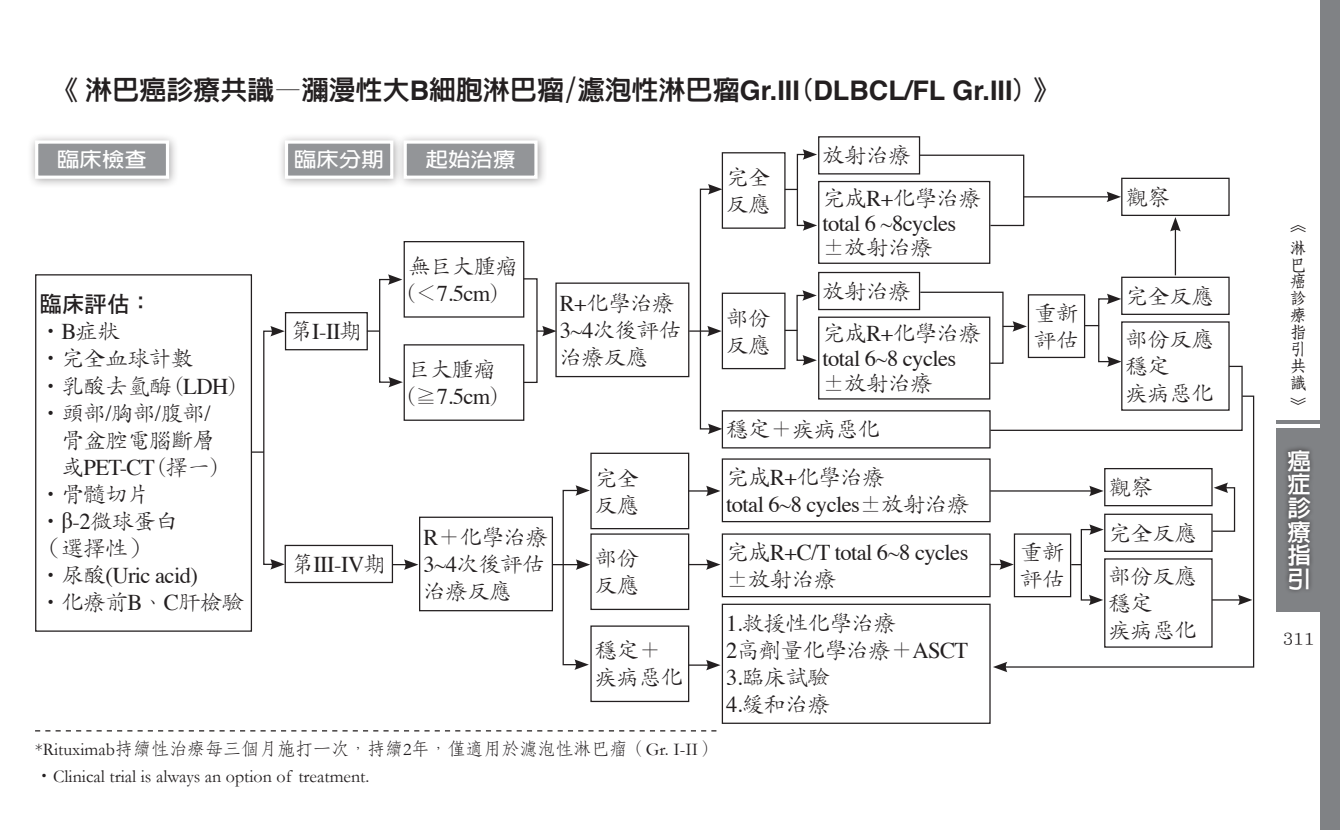
<style>
.page{position:relative;width:1340px;height:830px;background:#fff}
.page>*{position:absolute;margin:0;border:0;box-sizing:border-box;transform-origin:0 0}
.t1{font:800 27px "AR Hei B5";color:#231f20}
.t2{font:800 23.62px/23.6px "AR Hei B5";color:#fff;text-align:justify}
.t3{font:22.5px/27px "DF Kai Shu Std W3";letter-spacing:-.025em;color:#231f20}
.t4{font:22.5px/47.9px "Times";letter-spacing:-.025em;color:#231f20}
.t5{font:22.5px "DF Hei Std W7";color:#231f20}
.t6{font:700 20.25px "AR Hei B5";color:#fff;scale:1.11 1}
.t7{font:18px "DF Fang Song Std W4";color:#231f20}
.t8{font:18px "Garamond";color:#231f20}
.t9{font:18px "DF Kai Shu Std W5";color:#231f20}
.t10{font:16.88px/16.9px "DF Fang Song Std W6";color:#231f20}
.s1{font-family:"Helvetica";font-weight:700}
.s2{font-family:"Times"}
.s3{font-family:"DF Kai Shu Std W3"}
.s4{font-family:"Times New Roman"}
.s5{font-family:"Garamond"}
.s6{font-family:"DF Kai Shu Std W5"}
</style>
<div class="page">
<div style="left:1320px;top:0;width:19px;height:829px;background:#808285"></div>
<div style="left:1276px;top:427px;width:63px;height:184px;background:#808285"></div>
<hr style="left:1276px;top:420px;width:63px;height:3px;background:#808285">
<div style="left:1282px;top:444px;width:31px;height:150px;background:#231f20;opacity:.75"></div>
<div style="left:27px;top:132px;width:151px;height:56px;background:#231f20;opacity:.4"></div>
<svg style="left:33px;top:139px;width:138px;height:41px"></svg>
<div style="left:277px;top:132px;width:126px;height:56px;background:#231f20;opacity:.4"></div>
<svg style="left:283px;top:139px;width:112px;height:41px"></svg>
<div style="left:395px;top:132px;width:152px;height:56px;background:#231f20;opacity:.4"></div>
<svg style="left:402px;top:139px;width:137px;height:41px"></svg>
<div style="left:35px;top:274px;width:217px;height:357px;border:1px solid #231f20"></div>
<div style="left:285px;top:312px;width:83px;height:38px;border:1px solid #231f20"></div>
<div style="left:403px;top:241px;width:121px;height:76px;border:1px solid #231f20"></div>
<div style="left:403px;top:344px;width:121px;height:76px;border:1px solid #231f20"></div>
<div style="left:419px;top:516px;width:134px;height:95px;border:1px solid #231f20"></div>
<div style="left:721px;top:603px;width:269px;height:120px;border:1px solid #231f20"></div>
<div style="left:555px;top:282px;width:134px;height:95px;border:1px solid #231f20"></div>
<div style="left:284px;top:544px;width:109px;height:39px;border:1px solid #231f20"></div>
<div style="left:590px;top:452px;width:99px;height:77px;border:1px solid #231f20"></div>
<div style="left:721px;top:152px;width:64px;height:77px;border:1px solid #231f20"></div>
<div style="left:721px;top:458px;width:269px;height:64px;border:1px solid #231f20"></div>
<div style="left:721px;top:533px;width:269px;height:64px;border:1px solid #231f20"></div>
<div style="left:1121px;top:178px;width:108px;height:38px;border:1px solid #231f20"></div>
<div style="left:1121px;top:276px;width:108px;height:39px;border:1px solid #231f20"></div>
<div style="left:818px;top:136px;width:102px;height:38px;border:1px solid #231f20"></div>
<div style="left:818px;top:181px;width:172px;height:83px;border:1px solid #231f20"></div>
<div style="left:818px;top:272px;width:102px;height:38px;border:1px solid #231f20"></div>
<div style="left:818px;top:316px;width:172px;height:83px;border:1px solid #231f20"></div>
<div style="left:721px;top:292px;width:64px;height:77px;border:1px solid #231f20"></div>
<div style="left:590px;top:625px;width:99px;height:76px;border:1px solid #231f20"></div>
<div style="left:721px;top:410px;width:269px;height:38px;border:1px solid #231f20"></div>
<svg style="left:35px;top:730px;width:681px;height:1px"></svg>
<svg style="left:917px;top:154px;width:107px;height:73px"></svg>
<hr style="left:1023px;top:196px;width:87px;height:1px;background:#231f20">
<svg style="left:1106px;top:191px;width:15px;height:11px"></svg>
<hr style="left:1174px;top:228px;width:2px;height:47px;background:#231f20">
<svg style="left:1170px;top:217px;width:10px;height:14px"></svg>
<div style="left:796px;top:295px;width:10px;height:66px;border:1px solid #231f20"></div>
<svg style="left:802px;top:290px;width:14px;height:10px"></svg>
<svg style="left:802px;top:355px;width:14px;height:10px"></svg>
<div style="left:796px;top:154px;width:11px;height:72px;border:1px solid #231f20"></div>
<svg style="left:802px;top:149px;width:15px;height:11px"></svg>
<svg style="left:802px;top:220px;width:15px;height:10px"></svg>
<svg style="left:784px;top:329px;width:13px;height:2px"></svg>
<svg style="left:784px;top:189px;width:13px;height:1px"></svg>
<svg style="left:919px;top:291px;width:324px;height:140px"></svg>
<svg style="left:990px;top:559px;width:12px;height:10px"></svg>
<hr style="left:990px;top:490px;width:102px;height:1px;background:#231f20">
<svg style="left:1002px;top:395px;width:252px;height:273px"></svg>
<svg style="left:993px;top:661px;width:14px;height:11px"></svg>
<svg style="left:688px;top:485px;width:32px;height:11px"></svg>
<hr style="left:688px;top:563px;width:21px;height:2px;background:#231f20">
<svg style="left:706px;top:559px;width:14px;height:10px"></svg>
<svg style="left:688px;top:659px;width:32px;height:11px"></svg>
<div style="left:699px;top:188px;width:13px;height:241px;border:1px solid #231f20"></div>
<svg style="left:708px;top:184px;width:14px;height:10px"></svg>
<svg style="left:708px;top:423px;width:14px;height:11px"></svg>
<svg style="left:689px;top:325px;width:32px;height:11px"></svg>
<div style="left:523px;top:278px;width:14px;height:105px;border:1px solid #231f20"></div>
<svg style="left:537px;top:325px;width:19px;height:11px"></svg>
<div style="left:379px;top:279px;width:13px;height:103px;border:1px solid #231f20"></div>
<svg style="left:388px;top:274px;width:14px;height:11px"></svg>
<svg style="left:388px;top:377px;width:15px;height:10px"></svg>
<svg style="left:367px;top:330px;width:12px;height:1px"></svg>
<hr style="left:552px;top:563px;width:27px;height:2px;background:#231f20">
<svg style="left:562px;top:485px;width:28px;height:184px"></svg>
<svg style="left:392px;top:559px;width:26px;height:10px"></svg>
<div style="left:263px;top:330px;width:11px;height:234px;border:1px solid #231f20"></div>
<svg style="left:270px;top:326px;width:15px;height:10px"></svg>
<svg style="left:270px;top:558px;width:15px;height:11px"></svg>
<svg style="left:252px;top:451px;width:12px;height:1px"></svg>
<hr style="left:1211px;top:599px;width:30px;height:1px;background:#231f20">
<svg style="left:1237px;top:594px;width:15px;height:11px"></svg>
<p class="t1" style="left:51px;top:77px;width:1011px">《淋巴癌診療共識—瀰漫性大<span class="s1">B</span>細胞淋巴瘤/濾泡性淋巴瘤<span class="s1">Gr.III</span>(<span class="s1">DLBCL/FL Gr.III</span>) 》</p>
<p class="t6" style="left:57px;top:149px;width:83px">臨床檢查</p>
<p class="t6" style="left:294px;top:149px;width:83px">臨床分期</p>
<p class="t6" style="left:425px;top:149px;width:83px">起始治療</p>
<p class="t5" style="left:40px;top:292px;width:114px">臨床評估：</p>
<p class="t3" style="left:40px;top:317px;width:197px">‧<span class="s2">B</span>症狀<br>‧完全血球計數<br>‧乳酸去氫酶 (<span class="s2">LDH</span>) ‧頭部<span class="s2">/</span>胸部<span class="s2">/</span>腹部<span class="s2">/</span></p>
<p class="t3" style="left:61px;top:425px;width:156px">骨盆腔電腦斷層</p>
<p class="t4" style="left:61px;top:441px;width:157px"><span class="s3">或</span>PET-CT <span class="s3">(擇一)</span></p>
<p class="t3" style="left:40px;top:479px;width:140px">‧骨髓切片‧<span class="s4">β</span><span class="s2">-2</span>微球蛋白（選擇性）</p>
<p class="t4" style="left:40px;top:549px;width:160px"><span class="s3">‧尿酸</span>(Uric acid)</p>
<p class="t3" style="left:40px;top:587px;width:206px">‧化療前<span class="s2">B</span>、<span class="s2">C</span>肝檢驗</p>
<p class="t4" style="left:290px;top:306px;width:74px"><span class="s3">第</span>I-II<span class="s3">期</span></p>
<p class="t4" style="left:291px;top:538px;width:96px"><span class="s3">第</span>III-IV<span class="s3">期</span></p>
<p class="t3" style="left:408px;top:252px;width:112px">無巨大腫瘤</p>
<p class="t4" style="left:408px;top:267px;width:91px"><span class="s3">(＜</span>7.5cm<span class="s3">)</span></p>
<p class="t3" style="left:408px;top:355px;width:90px">巨大腫瘤</p>
<p class="t4" style="left:408px;top:370px;width:91px"><span class="s3">(≧</span>7.5cm<span class="s3">)</span></p>
<p class="t3" style="left:560px;top:289px;width:123px"><span class="s2">R+</span>化學治療<br><span class="s2">3~4</span>次後評估治療反應</p>
<p class="t3" style="left:423px;top:523px;width:126px"><span class="s2">R</span>＋化學治療<br><span class="s2">3~4</span>次後評估治療反應</p>
<p class="t3" style="left:595px;top:463px;width:46px">完全反應</p>
<p class="t3" style="left:595px;top:544px;width:46px">部份反應</p>
<p class="t3" style="left:595px;top:636px;width:90px">穩定＋疾病惡化</p>
<p class="t7" style="left:35px;top:738px;width:682px"><span class="s5">*Rituximab</span>持續性治療每三個月施打一次，持續<span class="s5">2</span>年，僅適用於濾泡性淋巴瘤（<span class="s5">Gr. I-II</span>）</p>
<p class="t8" style="left:35px;top:764px;width:336px"><span class="s6">‧</span>Clinical trial is always an option of treatment.</p>
<p class="t3" style="left:726px;top:163px;width:46px">完全反應</p>
<p class="t3" style="left:726px;top:303px;width:46px">部份反應</p>
<p class="t3" style="left:822px;top:134px;width:160px;line-height:42.3px">放射治療<br>完成<span class="s2">R+</span>化學治療</p>
<p class="t4" style="left:822px;top:197px;width:135px">total 6 ~8cycles</p>
<p class="t3" style="left:822px;top:225px;width:160px;line-height:43px">±放射治療<br>放射治療<br>完成<span class="s2">R+</span>化學治療</p>
<p class="t4" style="left:822px;top:332px;width:135px">total 6~8 cycles</p>
<p class="t3" style="left:822px;top:369px;width:112px">±放射治療</p>
<p class="t3" style="left:726px;top:415px;width:156px">穩定＋疾病惡化</p>
<p class="t3" style="left:726px;top:462px;width:160px">完成<span class="s2">R+</span>化學治療</p>
<p class="t4" style="left:726px;top:478px;width:245px">total 6~8 cycles<span class="s3">±放射治療完成</span>R+C/T total 6~8 cycles</p>
<p class="t3" style="left:726px;top:564px;width:112px">±放射治療</p>
<p class="t3" style="left:726px;top:609px;width:244px"><span class="s2">1.</span>救援性化學治療<br><span class="s2">2</span>高劑量化學治療＋<span class="s2">ASCT<br>3.</span>臨床試驗<br><span class="s2">4.</span>緩和治療</p>
<p class="t3" style="left:1034px;top:298px;width:46px">重新評估</p>
<p class="t3" style="left:1020px;top:537px;width:46px">重新評估</p>
<p class="t3" style="left:1125px;top:183px;width:46px">觀察</p>
<p class="t3" style="left:1125px;top:274px;width:90px;line-height:43.2px">完全反應部份反應</p>
<p class="t3" style="left:1125px;top:352px;width:90px">穩定<br>疾病惡化</p>
<p class="t3" style="left:1108px;top:473px;width:46px">觀察</p>
<p class="t3" style="left:1108px;top:510px;width:90px;line-height:43.2px">完全反應部份反應</p>
<p class="t3" style="left:1108px;top:589px;width:90px">穩定<br>疾病惡化</p>
<p class="t10" style="left:1289px;top:213px;width:17px;line-height:22.5px">︽淋</p>
<p class="t10" style="left:1289px;top:255px;width:18px">巴癌診療指引共識</p>
<p class="t10" style="left:1289px;top:396px;width:17px">︾</p>
<p class="t2" style="left:1287px;top:448px;width:25px">癌症診療指引</p>
<p class="t9" style="left:1282px;top:628px;width:33px">311</p>
</div>
